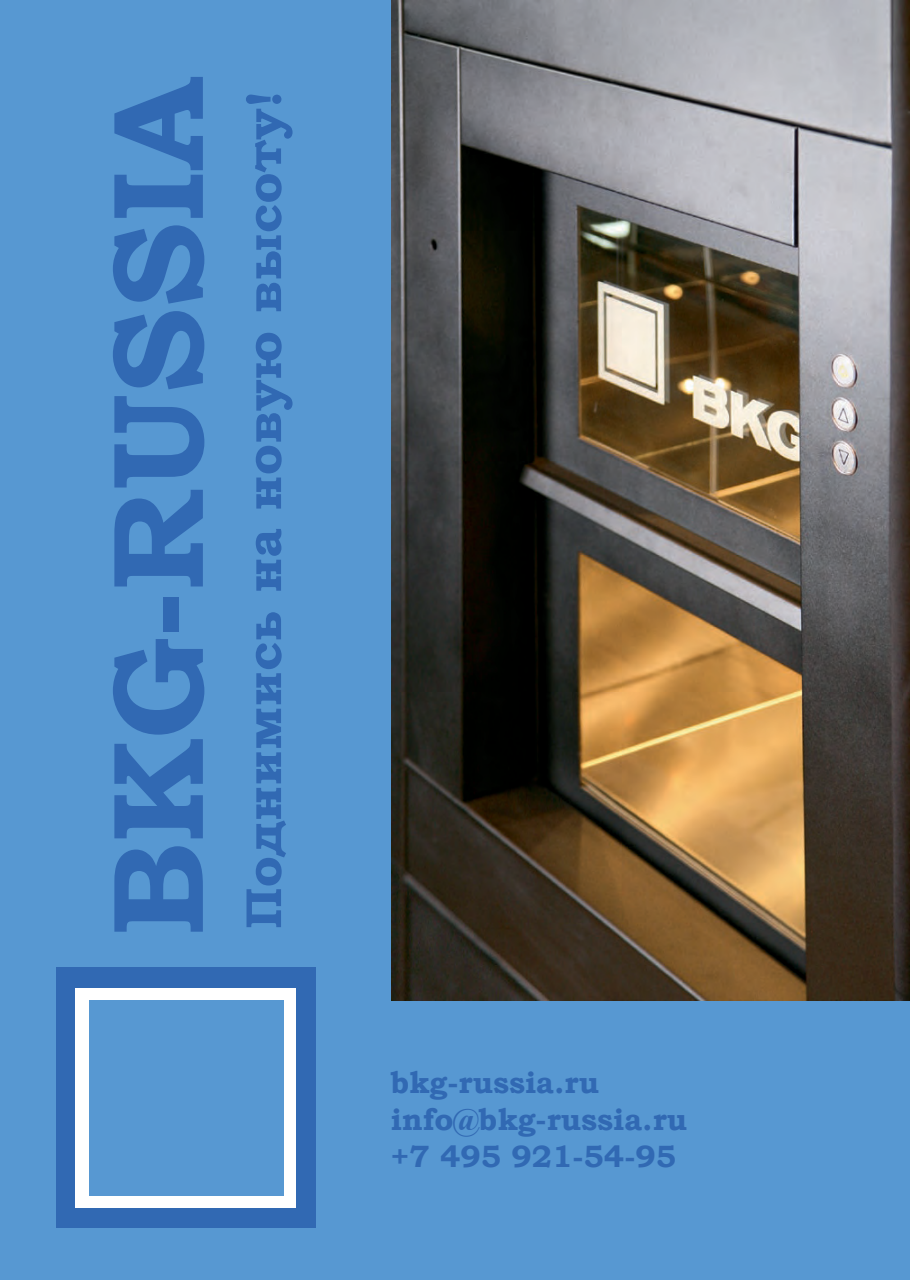
<style>
.page{position:relative;width:910px;height:1280px;background:#5798d2}
.page>*{position:absolute;margin:0;border:0;box-sizing:border-box;transform-origin:0 0}
.t1{font:700 129.9px "Bookman Old Style";color:#3169b3}
.t2{font:700 50.7px "Bookman Old Style";color:#3169b3}
.t3{font:700 30.75px/37px "Bookman Old Style";color:#3169b3}
</style>
<div class="page">
<img style="left:391px;top:1px;width:519px;height:999px">
<div style="left:56px;top:968px;width:260px;height:260px;background:#3169b3"></div>
<div style="left:75px;top:988px;width:221px;height:220px;background:#fff"></div>
<div style="left:89px;top:1000px;width:194px;height:195px;background:#5798d2"></div>
<h1 class="t1" style="left:65px;top:937px;width:861px;rotate:-90deg">BKG-RUSSIA</h1>
<h2 class="t2" style="left:227px;top:929px;width:840px;rotate:-90deg">Поднимись на новую высоту!</h2>
<p class="t3" style="left:391px;top:1064px;width:298px">bkg-russia.ru info@bkg-russia.ru +7 495 921-54-95</p>
</div>
